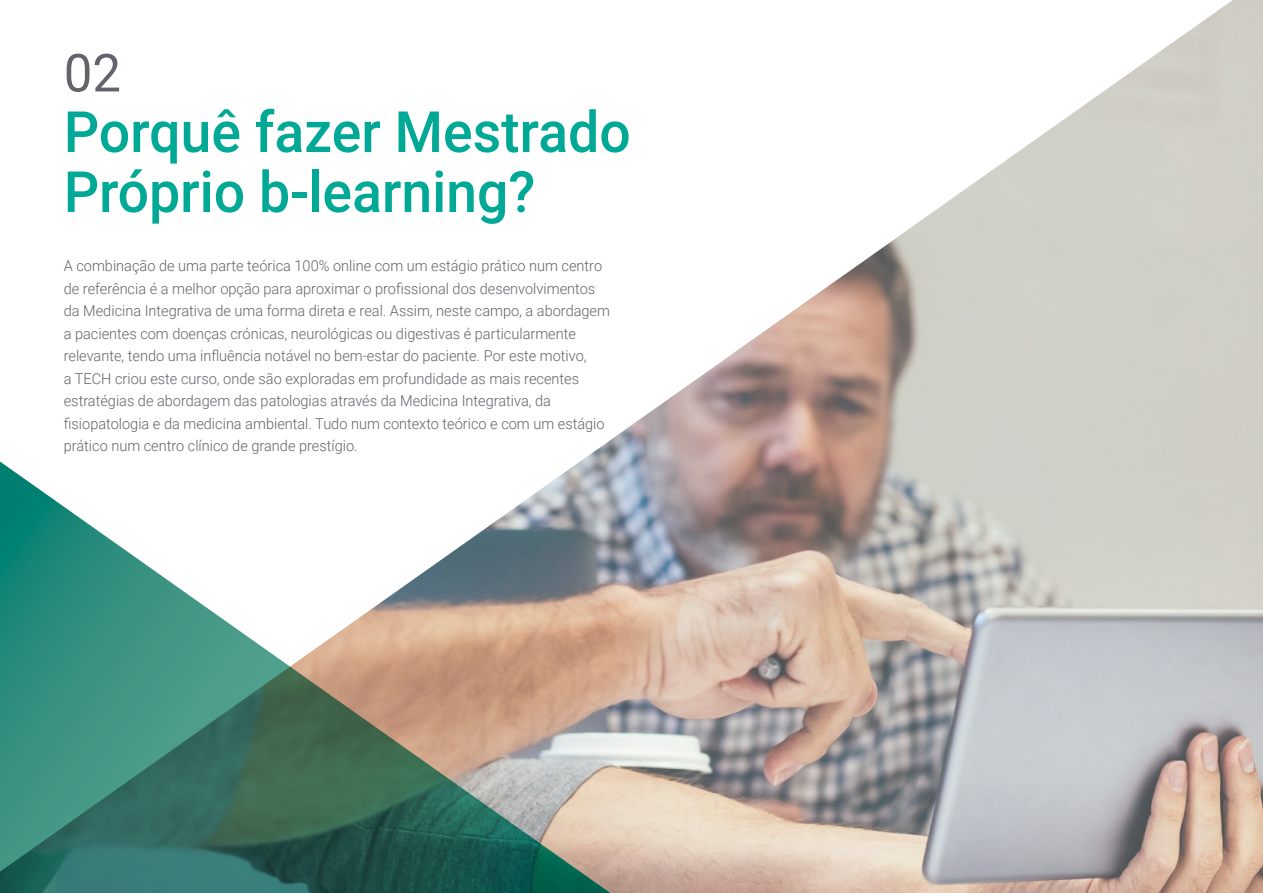
<style>
.page{position:relative;width:1263px;height:893px;background:#fff}
.page>*{position:absolute;margin:0;border:0;box-sizing:border-box;transform-origin:0 0}
.t1{font:500 57px/60px "Roboto";color:#00a996}
.t2{font:52.5px "Roboto";color:#61646a}
.t3{font:300 15px/22.5px "Roboto";color:#61646a}
</style>
<div class="page">
<img style="left:602px;top:0;width:661px;height:893px">
<svg style="left:0;top:446px;width:640px;height:447px"></svg>
<h2 class="t2" style="left:64px;top:36px;width:59px">02</h2>
<h1 class="t1" style="left:64px;top:100px;width:568px">Porquê fazer Mestrado<br>Próprio b-learning?</h1>
<p class="t3" style="left:64px;top:254px;width:548px">A combinação de uma parte teórica 100% online com um estágio prático num centro de referência é a melhor opção para aproximar o profissional dos desenvolvimentos da Medicina Integrativa de uma forma direta e real. Assim, neste campo, a abordagem a pacientes com doenças crónicas, neurológicas ou digestivas é particularmente relevante, tendo uma influência notável no bem-estar do paciente. Por este motivo,<br>a TECH criou este curso, onde são exploradas em profundidade as mais recentes estratégias de abordagem das patologias através da Medicina Integrativa, da fisiopatologia e da medicina ambiental. Tudo num contexto teórico e com um estágio prático num centro clínico de grande prestígio.</p>
</div>
